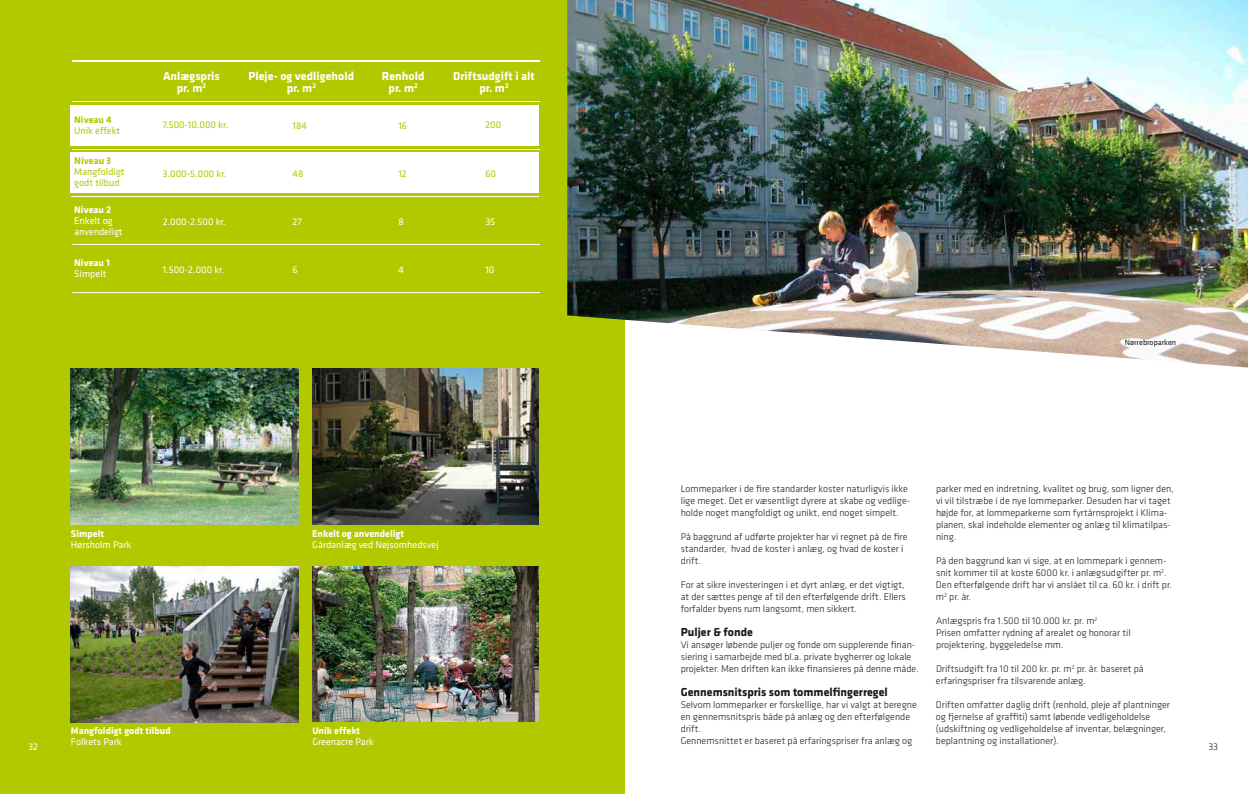
<style>
.page{position:relative;width:1248px;height:794px;background:#fff}
.page>*{position:absolute;margin:0;border:0;box-sizing:border-box;transform-origin:0 0}
.t1{font:700 12px/12px "Klavika";color:#fff;text-align:center}
.t2{font:700 12px "Klavika";color:#1a171c}
.t3{font:300 10px/12px "Klavika";color:#1a171c}
.t4{font:10px/11px "Klavika";color:#fff}
.t5{font:10px/11px "Klavika";color:#b2c900}
.t6{font:700 10px "Klavika";color:#fff}
.t7{font:700 10px "Klavika";color:#b2c900}
.t8{font:8px "Klavika";color:#1a171c}
</style>
<div class="page">
<div style="left:0;top:0;width:624px;height:794px;background:#b2c900"></div>
<div style="left:71px;top:153px;width:468px;height:40px;background:#fff"></div>
<div style="left:71px;top:105px;width:468px;height:41px;background:#fff"></div>
<img style="left:567px;top:0;width:680px;height:367px">
<hr style="left:72px;top:60px;width:468px;height:2px;background:#fff">
<hr style="left:72px;top:101px;width:468px;height:1px;background:#fff">
<hr style="left:72px;top:149px;width:468px;height:1px;background:#fff">
<hr style="left:71px;top:196px;width:468px;height:1px;background:#fff">
<hr style="left:72px;top:244px;width:468px;height:1px;background:#fff">
<hr style="left:72px;top:292px;width:468px;height:1px;background:#fff">
<img style="left:71px;top:566px;width:227px;height:156px">
<img style="left:312px;top:566px;width:227px;height:156px">
<img style="left:312px;top:369px;width:227px;height:155px">
<img style="left:71px;top:369px;width:227px;height:155px">
<p class="t7" style="left:74px;top:114px;width:39px">Niveau 4</p>
<p class="t5" style="left:74px;top:125px;width:48px">Unik effekt</p>
<p class="t7" style="left:74px;top:155px;width:38px">Niveau 3</p>
<p class="t5" style="left:74px;top:167px;width:52px">Mangfoldigt godt tilbud</p>
<p class="t6" style="left:74px;top:204px;width:39px">Niveau 2</p>
<p class="t4" style="left:74px;top:215px;width:50px">Enkelt og anvendeligt</p>
<p class="t6" style="left:74px;top:257px;width:37px">Niveau 1</p>
<p class="t4" style="left:74px;top:268px;width:34px">Simpelt</p>
<p class="t1" style="left:163px;top:70px;width:58px">Anlægspris pr. m<sup>2</sup></p>
<p class="t1" style="left:248px;top:70px;width:107px">Pleje- og vedligehold pr. m<sup>2</sup></p>
<p class="t1" style="left:381px;top:70px;width:44px">Renhold pr. m<sup>2</sup></p>
<p class="t1" style="left:453px;top:70px;width:83px">driftsudgift i alt pr. m<sup>2</sup></p>
<p class="t5" style="left:163px;top:119px;width:67px">7.500-10.000 kr.</p>
<p class="t5" style="left:292px;top:120px;width:16px">184</p>
<p class="t5" style="left:398px;top:120px;width:10px">16</p>
<p class="t5" style="left:485px;top:119px;width:17px">200</p>
<p class="t5" style="left:163px;top:168px;width:65px">3.000-5.000 kr.</p>
<p class="t5" style="left:292px;top:168px;width:12px">48</p>
<p class="t5" style="left:398px;top:168px;width:10px">12</p>
<p class="t5" style="left:485px;top:168px;width:12px">60</p>
<p class="t4" style="left:163px;top:216px;width:64px">2.000-2.500 kr.</p>
<p class="t4" style="left:292px;top:216px;width:11px">27</p>
<p class="t4" style="left:398px;top:216px;width:7px">8</p>
<p class="t4" style="left:485px;top:216px;width:11px">35</p>
<p class="t4" style="left:163px;top:264px;width:63px">1.500-2.000 kr.</p>
<p class="t4" style="left:292px;top:264px;width:7px">6</p>
<p class="t4" style="left:398px;top:264px;width:7px">4</p>
<p class="t4" style="left:485px;top:264px;width:11px">10</p>
<p class="t8" style="left:1124px;top:339px;width:53px">Nørrebroparken</p>
<p class="t3" style="left:680px;top:483px;width:231px">Lommeparker i de fire standarder koster naturligvis ikke lige meget. Det er væsentligt dyrere at skabe og vedlige&shy;holde noget mangfoldigt og unikt, end noget simpelt.</p>
<p class="t3" style="left:680px;top:531px;width:228px">På baggrund af udførte projekter har vi regnet på de fire standarder, hvad de koster i anlæg, og hvad de koster i drift.</p>
<p class="t3" style="left:680px;top:579px;width:227px;text-align:justify">For at sikre investeringen i et dyrt anlæg, er det vigtigt, at der sættes penge af til den efterfølgende drift. Ellers forfalder byens rum langsomt, men sikkert.</p>
<p class="t2" style="left:680px;top:625px;width:74px">Puljer &amp; fonde</p>
<p class="t3" style="left:680px;top:639px;width:239px">Vi ansøger løbende puljer og fonde om supplerende finan&shy;siering i samarbejde med bl.a. private bygherrer og lokale projekter. Men driften kan ikke finansieres på denne måde.</p>
<p class="t2" style="left:680px;top:685px;width:209px">Gennemsnitspris som tommelfingerregel</p>
<p class="t3" style="left:680px;top:699px;width:238px">Selvom lommeparker er forskellige, har vi valgt at beregne en gennemsnitspris både på anlæg og den efterfølgende drift.<br>Gennemsnittet er baseret på erfaringspriser fra anlæg og</p>
<p class="t3" style="left:935px;top:483px;width:239px">parker med en indretning, kvalitet og brug, som ligner den, vi vil tilstræbe i de nye lommeparker. Desuden har vi taget højde for, at lommeparkerne som fyrtårnsprojekt i Klima&shy;planen, skal indeholde elementer og anlæg til klimatilpas&shy;ning.</p>
<p class="t3" style="left:935px;top:555px;width:237px">På den baggrund kan vi sige, at en lommepark i gennem&shy;snit kommer til at koste 6000 kr. i anlægsudgifter pr. m<sup>2</sup>.<br>Den efterfølgende drift har vi anslået til ca. 60 kr. i drift pr. m<sup>2</sup> pr. år.</p>
<p class="t3" style="left:935px;top:615px;width:196px">Anlægspris fra 1.500 til 10.000 kr. pr. m<sup>2<br></sup>Prisen omfatter rydning af arealet og honorar til projektering, byggeledelse mm.</p>
<p class="t3" style="left:935px;top:663px;width:209px">Driftsudgift fra 10 til 200 kr. pr. m<sup>2</sup> pr. år. baseret på erfaringspriser fra tilsvarende anlæg.</p>
<p class="t3" style="left:935px;top:699px;width:235px">Driften omfatter daglig drift (renhold, pleje af plantninger og fjernelse af graffiti) samt løbende vedligeholdelse (udskiftning og vedligeholdelse af inventar, belægninger, beplantning og installationer).</p>
<p class="t6" style="left:71px;top:528px;width:35px">simpelt</p>
<p class="t4" style="left:71px;top:539px;width:62px">Hørsholm Park</p>
<p class="t6" style="left:312px;top:528px;width:93px">Enkelt og anvendeligt</p>
<p class="t4" style="left:312px;top:539px;width:128px">Gårdanlæg ved Nøjsomhedsvej</p>
<p class="t6" style="left:71px;top:725px;width:101px">Mangfoldigt godt tilbud</p>
<p class="t4" style="left:71px;top:736px;width:52px">Folkets Park</p>
<p class="t6" style="left:312px;top:725px;width:49px">unik effekt</p>
<p class="t4" style="left:312px;top:736px;width:63px">Greenacre Park</p>
<p class="t4" style="left:28px;top:741px;width:11px">32</p>
<p class="t3" style="left:1208px;top:740px;width:11px">33</p>
</div>
